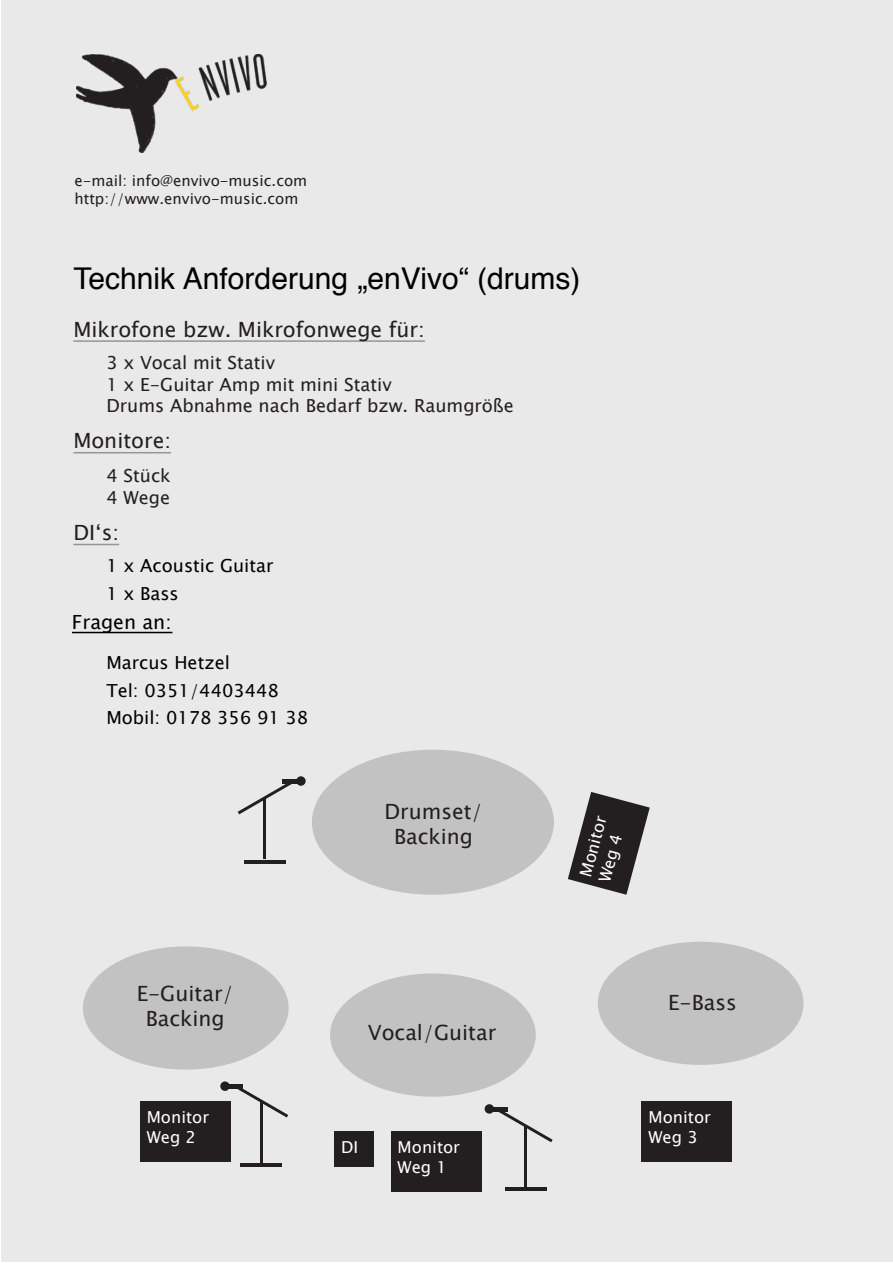
<style>
.page{position:relative;width:893px;height:1263px;background:#fff}
.page>*{position:absolute;margin:0;border:0;box-sizing:border-box;transform-origin:0 0}
.t1{font:30px "Helvetica";color:#000}
.t2{font:21px/25.2px "Lucida Sans Unicode";color:#231f20;text-align:center}
.t3{font:19.5px "Lucida Sans Unicode";color:#000}
.t4{font:18px/21.6px "Lucida Sans Unicode";color:#231f20}
.t5{font:18px/27.6px "Lucida Sans Unicode";color:#000}
.t6{font:16.5px/19.8px "Lucida Sans Unicode";color:#fff}
.t7{font:15px/18px "Lucida Sans Unicode";color:#231f20}
</style>
<div class="page">
<div style="left:1px;top:1px;width:891px;height:1261px;background:#e9e9e9"></div>
<hr style="left:73px;top:340px;width:352px;height:2px;background:#939598">
<hr style="left:73px;top:452px;width:98px;height:1px;background:#939598">
<hr style="left:73px;top:544px;width:46px;height:1px;background:#939598">
<img style="left:77px;top:54px;width:122px;height:99px">
<img style="left:199px;top:54px;width:67px;height:46px">
<div style="left:312px;top:750px;width:242px;height:145px;background:#c3c2c3;border-radius:50%"></div>
<div style="left:330px;top:973px;width:206px;height:124px;background:#c3c2c3;border-radius:50%"></div>
<div style="left:83px;top:946px;width:206px;height:124px;background:#c3c2c3;border-radius:50%"></div>
<div style="left:598px;top:942px;width:206px;height:123px;background:#c3c2c3;border-radius:50%"></div>
<div style="left:391px;top:1131px;width:90px;height:61px;background:#231f20"></div>
<div style="left:334px;top:1131px;width:40px;height:35px;background:#231f20"></div>
<div style="left:140px;top:1101px;width:90px;height:61px;background:#231f20"></div>
<div style="left:642px;top:1101px;width:90px;height:61px;background:#231f20"></div>
<svg style="left:568px;top:792px;width:82px;height:103px"></svg>
<hr style="left:505px;top:1187px;width:41px;height:4px;background:#231f20">
<hr style="left:241px;top:1163px;width:41px;height:3px;background:#231f20">
<hr style="left:244px;top:860px;width:41px;height:3px;background:#231f20">
<hr style="left:491px;top:1107px;width:17px;height:4px;background:#231f20">
<div style="left:226px;top:1084px;width:17px;height:5px;background:#231f20"></div>
<hr style="left:282px;top:779px;width:17px;height:4px;background:#231f20">
<hr style="left:524px;top:1126px;width:3px;height:61px;background:#231f20">
<hr style="left:260px;top:1101px;width:2px;height:61px;background:#231f20">
<hr style="left:263px;top:798px;width:3px;height:61px;background:#231f20">
<div style="left:485px;top:1104px;width:9px;height:10px;background:#231f20;border-radius:50%"></div>
<div style="left:220px;top:1081px;width:10px;height:10px;background:#231f20;border-radius:50%"></div>
<div style="left:296px;top:776px;width:10px;height:10px;background:#231f20;border-radius:50%"></div>
<svg style="left:498px;top:1111px;width:55px;height:31px"></svg>
<svg style="left:237px;top:1089px;width:51px;height:28px"></svg>
<svg style="left:238px;top:783px;width:54px;height:31px"></svg>
<hr style="left:72px;top:632px;width:100px;height:1px;background:#000">
<p class="t7" style="left:74px;top:172px;width:234px">e-mail: info@envivo-music.com http://www.envivo-music.com</p>
<h1 class="t1" style="left:73px;top:266px;width:508px">Technik Anforderung „enVivo“ (drums)</h1>
<p class="t2" style="left:73px;top:317px;width:353px">Mikrofone bzw. Mikrofonwege für:</p>
<p class="t4" style="left:106px;top:352px;width:409px">3 x Vocal mit Stativ<br>1 x E-Guitar Amp mit mini Stativ<br>Drums Abnahme nach Bedarf bzw. Raumgröße</p>
<p class="t2" style="left:73px;top:428px;width:99px">Monitore:</p>
<p class="t4" style="left:106px;top:465px;width:66px">4 Stück<br>4 Wege</p>
<p class="t2" style="left:73px;top:520px;width:47px">DI‘s:</p>
<p class="t5" style="left:106px;top:552px;width:169px">1 x Acoustic Guitar<br>1 x Bass</p>
<p class="t3" style="left:72px;top:607px;width:101px">Fragen an:</p>
<p class="t5" style="left:106px;top:649px;width:203px">Marcus Hetzel<br>Tel: 0351/4403448<br>Mobil: 0178 356 91 38</p>
<p class="t2" style="left:137px;top:981px;width:98px">E-Guitar/<br>Backing</p>
<p class="t2" style="left:384px;top:798px;width:100px">Drumset/<br>Backing</p>
<p class="t2" style="left:368px;top:1020px;width:130px">Vocal/Guitar</p>
<p class="t6" style="left:575px;top:874px;width:64px;rotate:-75deg">Monitor<br>Weg 4</p>
<p class="t2" style="left:668px;top:989px;width:70px">E-Bass</p>
<p class="t6" style="left:147px;top:1107px;width:64px">Monitor<br>Weg 2</p>
<p class="t6" style="left:648px;top:1107px;width:64px">Monitor<br>Weg 3</p>
<p class="t6" style="left:341px;top:1137px;width:19px">DI</p>
<p class="t6" style="left:398px;top:1137px;width:64px">Monitor<br>Weg 1</p>
</div>
